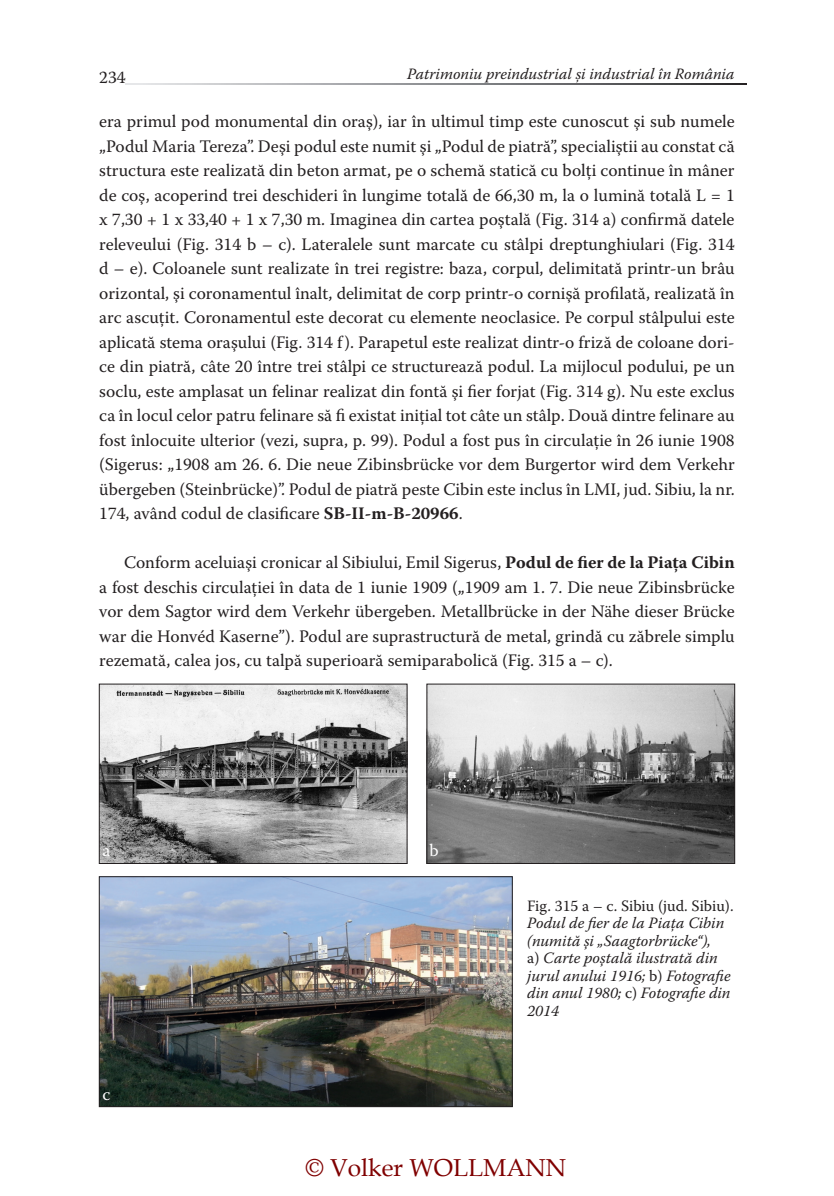
<style>
.page{position:relative;width:834px;height:1196px;background:#fff}
.page>*{position:absolute;margin:0;border:0;box-sizing:border-box;transform-origin:0 0}
.t1{font:24.5px "Book Antiqua";color:#800000}
.t2{font:17.5px/24.5px "Warnock Pro";color:#231f20;text-align:justify}
.t3{font:17.5px "Warnock Pro";color:#fff}
.t4{font:italic 15.75px/17.5px "Warnock Pro";color:#231f20}
.t5{font:15.75px "Warnock Pro";color:#231f20}
.s1{font-weight:700}
.s2{font-style:normal}
</style>
<div class="page">
<svg style="left:126px;top:83px;width:620px;height:1px"></svg>
<img style="left:101px;top:686px;width:304px;height:175px">
<div style="left:99px;top:684px;width:308px;height:179px;border:1px solid #231f20"></div>
<img style="left:429px;top:686px;width:303px;height:175px">
<div style="left:427px;top:684px;width:307px;height:179px;border:1px solid #231f20"></div>
<img style="left:101px;top:878px;width:409px;height:226px">
<div style="left:99px;top:876px;width:413px;height:230px;border:1px solid #231f20"></div>
<p class="t2" style="left:99px;top:64px;width:28px">234</p>
<p class="t4" style="left:407px;top:65px;width:329px">Patrimoniu preindustrial și industrial în România</p>
<p class="t2" style="left:99px;top:109px;width:637px">era primul pod monumental din oraş), iar în ultimul timp este cunoscut şi sub numele „Podul Maria Tereza”. Deşi podul este numit şi „Podul de piatră”, specialiştii au constat că structura este realizată din beton armat, pe o schemă statică cu bolţi continue în mâner de coş, acoperind trei deschideri în lungime totală de 66,30 m, la o lumină totală L = 1 x 7,30 + 1 x 33,40 + 1 x 7,30 m. Imaginea din cartea poştală (Fig. 314 a) confirmă datele releveului (Fig. 314 b – c). Lateralele sunt marcate cu stâlpi dreptunghiulari (Fig. 314 d – e). Coloanele sunt realizate în trei registre: baza, corpul, delimitată printr-un brâu orizontal, şi coronamentul înalt, delimitat de corp printr-o cornişă profilată, realizată în arc ascuţit. Coronamentul este decorat cu elemente neoclasice. Pe corpul stâlpului este aplicată stema oraşului (Fig. 314 f). Parapetul este realizat dintr-o friză de coloane dori&shy;ce din piatră, câte 20 între trei stâlpi ce structurează podul. La mijlocul podului, pe un soclu, este amplasat un felinar realizat din fontă şi fier forjat (Fig. 314 g). Nu este exclus ca în locul celor patru felinare să fi existat iniţial tot câte un stâlp. Două dintre felinare au fost înlocuite ulterior (vezi, supra, p. 99). Podul a fost pus în circulaţie în 26 iunie 1908 (Sigerus: „1908 am 26. 6. Die neue Zibinsbrücke vor dem Burgertor wird dem Verkehr übergeben (Steinbrücke)”. Podul de piatră peste Cibin este inclus în LMI, jud. Sibiu, la nr.<br>174, având codul de clasificare <span class="s1">SB-II-m-B-20966</span>.</p>
<p class="t2" style="left:99px;top:550px;width:637px;text-indent:25px">Conform aceluiaşi cronicar al Sibiului, Emil Sigerus, <span class="s1">Podul de fier de la Piaţa Cibin </span>a fost deschis circulaţiei în data de 1 iunie 1909 („1909 am 1. 7. Die neue Zibinsbrücke vor dem Sagtor wird dem Verkehr übergeben. Metallbrücke in der Nähe dieser Brücke war die Honvéd Kaserne”). Podul are suprastructură de metal, grindă cu zăbrele simplu rezemată, calea jos, cu talpă superioară semiparabolică (Fig. 315 a – c).</p>
<p class="t3" style="left:102px;top:839px;width:9px">a</p>
<p class="t3" style="left:102px;top:1083px;width:9px">c</p>
<p class="t3" style="left:429px;top:839px;width:11px">b</p>
<p class="t5" style="left:527px;top:896px;width:208px">Fig. 315 a – c. Sibiu (jud. Sibiu).</p>
<p class="t4" style="left:527px;top:914px;width:205px">Podul de fier de la Piaţa Cibin (numită şi „Saagtorbrücke“),<br><span class="s2">a)</span> Carte poştală ilustrată din jurul anului 1916; <span class="s2">b)</span> Fotografie din anul 1980; <span class="s2">c)</span> Fotografie din<br>2014</p>
<h1 class="t1" style="left:305px;top:1150px;width:262px">© Volker WOLLMANN</h1>
</div>
